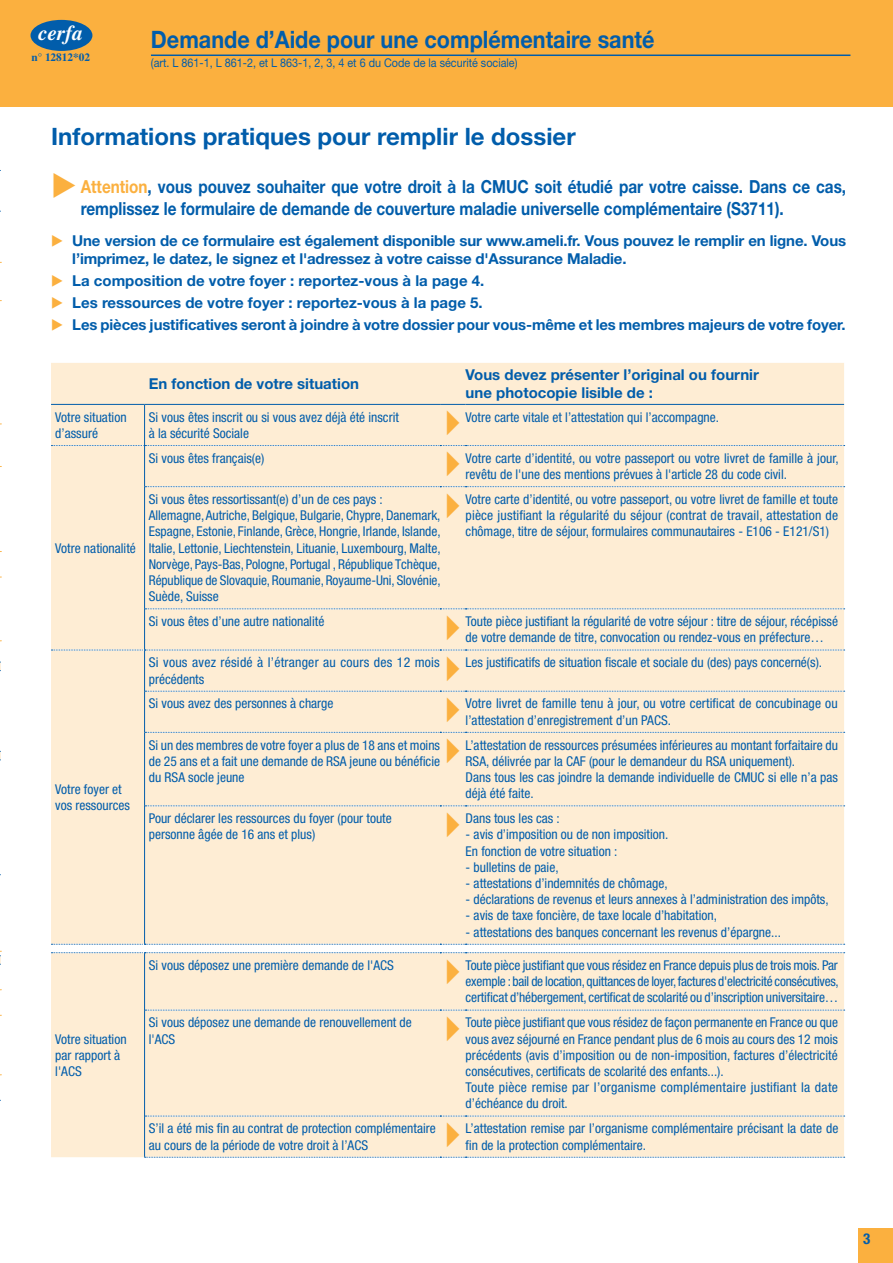
<style>
.page{position:relative;width:893px;height:1263px;background:#fff}
.page>*{position:absolute;margin:0;border:0;box-sizing:border-box;transform-origin:0 0}
.t1{font:700 24px "Helvetica Neue LT Std";color:#015dab}
.t2{font:700 24px "Helvetica Neue LT Std";color:#015dab;scale:.9 1}
.t3{font:italic 700 21px "Times LT Std";color:#fff}
.t4{font:700 18px/21.6px "Helvetica Neue LT Std";color:#015dab;scale:.85 1}
.t5{font:700 15px/18px "Helvetica Neue LT Std";letter-spacing:-.005em;color:#015dab}
.t6{font:700 condensed 15px "Helvetica Neue LT Std";color:#015dab}
.t7{font:condensed 13.5px/16.2px "Helvetica Neue LT Std";color:#015dab}
.t8{font:12px "Helvetica Neue LT Std";color:#015dab;scale:.9 1}
.t9{font:700 11.25px "Times LT Std";color:#015dab}
.s1{color:#fbb03f}
</style>
<div class="page">
<div style="left:859px;top:1229px;width:34px;height:34px;background:#fbb03f"></div>
<div style="left:51px;top:363px;width:793px;height:794px;background:#feedd4"></div>
<svg style="left:51px;top:445px;width:794px;height:1px"></svg>
<svg style="left:145px;top:486px;width:700px;height:1px"></svg>
<svg style="left:145px;top:608px;width:700px;height:1px"></svg>
<svg style="left:145px;top:691px;width:700px;height:1px"></svg>
<svg style="left:145px;top:732px;width:700px;height:1px"></svg>
<svg style="left:51px;top:944px;width:794px;height:1px"></svg>
<svg style="left:51px;top:952px;width:794px;height:1px"></svg>
<svg style="left:145px;top:1116px;width:700px;height:1px"></svg>
<svg style="left:145px;top:1157px;width:700px;height:1px"></svg>
<svg style="left:145px;top:805px;width:700px;height:1px"></svg>
<svg style="left:145px;top:1010px;width:700px;height:1px"></svg>
<hr style="left:144px;top:405px;width:1px;height:40px;background:#015dab">
<hr style="left:144px;top:445px;width:1px;height:42px;background:#015dab">
<hr style="left:144px;top:487px;width:1px;height:122px;background:#015dab">
<hr style="left:144px;top:609px;width:1px;height:41px;background:#015dab">
<hr style="left:144px;top:650px;width:1px;height:41px;background:#015dab">
<hr style="left:144px;top:953px;width:1px;height:57px;background:#015dab">
<hr style="left:144px;top:1010px;width:1px;height:106px;background:#015dab">
<hr style="left:144px;top:1116px;width:1px;height:41px;background:#015dab">
<hr style="left:51px;top:404px;width:94px;height:1px;background:#015dab">
<hr style="left:145px;top:404px;width:295px;height:1px;background:#015dab">
<svg style="left:440px;top:404px;width:26px;height:1px"></svg>
<hr style="left:466px;top:404px;width:378px;height:1px;background:#015dab">
<hr style="left:144px;top:691px;width:1px;height:41px;background:#015dab">
<hr style="left:144px;top:732px;width:1px;height:74px;background:#015dab">
<hr style="left:144px;top:806px;width:1px;height:138px;background:#015dab">
<svg style="left:51px;top:650px;width:794px;height:1px"></svg>
<svg style="left:0;top:662px;width:1px;height:303px"></svg>
<div style="left:0;top:0;width:893px;height:106px;background:#fbb03f"></div>
<hr style="left:151px;top:55px;width:699px;height:1px;background:#015dab">
<div style="left:31px;top:20px;width:61px;height:31px;background:#015dab;border-radius:50%"></div>
<h2 class="t3" style="left:39px;top:20px;width:46px">cerfa</h2>
<p class="t9" style="left:31px;top:51px;width:60px">n° 12812*02</p>
<h1 class="t2" style="left:151px;top:25px;width:561px">Demande d’Aide pour une complémentaire santé</h1>
<p class="t8" style="left:151px;top:55px;width:409px">(art. L 861-1, L 861-2, et L 863-1, 2, 3, 4 et 6 du Code de la sécurité sociale)</p>
<h1 class="t1" style="left:51px;top:121px;width:526px">Informations pratiques pour remplir le dossier</h1>
<h3 class="t4" style="left:81px;top:176px;width:902px;text-indent:-30px"><span class="s1">◆ Attention</span>, vous pouvez souhaiter que votre droit à la CMUC soit étudié par votre caisse. Dans ce cas, remplissez le formulaire de demande de couverture maladie universelle complémentaire (S3711).</h3>
<p class="t5" style="left:72px;top:231px;width:775px;text-indent:-21px"><span class="s1">▶</span> Une version de ce formulaire est également disponible sur www.ameli.fr. Vous pouvez le remplir en ligne. Vous l’imprimez, le datez, le signez et l'adressez à votre caisse d'Assurance Maladie.</p>
<p class="t5" style="left:51px;top:269px;width:796px;line-height:22.2px"><span class="s1">▶</span> La composition de votre foyer : reportez-vous à la page 4.<br><span class="s1">▶</span> Les ressources de votre foyer : reportez-vous à la page 5.<br><span class="s1">▶</span> Les pièces justificatives seront à joindre à votre dossier pour vous-même et les membres majeurs de votre foyer.</p>
<p class="t5" style="left:149px;top:374px;width:212px">En fonction de votre situation</p>
<p class="t5" style="left:466px;top:365px;width:295px">Vous devez présenter l’original ou fournir une photocopie lisible de :</p>
<p class="t7" style="left:55px;top:409px;width:73px">Votre situation d’assuré</p>
<p class="t7" style="left:149px;top:409px;width:252px">Si vous êtes inscrit ou si vous avez déjà été inscrit à la sécurité Sociale</p>
<p class="t7" style="left:446px;top:409px;width:275px"><span class="s1">▸</span> Votre carte vitale et l’attestation qui l’accompagne.</p>
<p class="t7" style="left:55px;top:540px;width:82px">Votre nationalité</p>
<p class="t7" style="left:55px;top:781px;width:76px">Votre foyer et vos ressources</p>
<p class="t7" style="left:55px;top:1031px;width:73px">Votre situation par rapport à l'ACS</p>
<p class="t7" style="left:149px;top:450px;width:117px">Si vous êtes français(e)</p>
<p class="t7" style="left:466px;top:450px;width:375px;text-indent:-20px"><span class="s1">▸</span> Votre carte d’identité, ou votre passeport ou votre livret de famille à jour, revêtu de l'une des mentions prévues à l'article 28 du code civil.</p>
<p class="t7" style="left:149px;top:491px;width:293px">Si vous êtes ressortissant(e) d’un de ces pays :<br>Allemagne, Autriche, Belgique, Bulgarie, Chypre, Danemark, Espagne, Estonie, Finlande, Grèce, Hongrie, Irlande, Islande, Italie, Lettonie, Liechtenstein, Lituanie, Luxembourg, Malte, Norvège, Pays-Bas, Pologne, Portugal , République Tchèque, République de Slovaquie, Roumanie, Royaume-Uni, Slovénie, Suède, Suisse</p>
<p class="t7" style="left:466px;top:491px;width:374px;text-align:justify;text-indent:-20px"><span class="s1">▸</span> Votre carte d’identité, ou votre passeport, ou votre livret de famille et toute pièce justifiant la régularité du séjour (contrat de travail, attestation de chômage, titre de séjour, formulaires communautaires - E106 - E121/S1)</p>
<p class="t7" style="left:149px;top:613px;width:177px">Si vous êtes d’une autre nationalité</p>
<p class="t7" style="left:446px;top:613px;width:394px;text-align:center"><span class="s1">▸</span> Toute pièce justifiant la régularité de votre séjour : titre de séjour, récépissé de votre demande de titre, convocation ou rendez-vous en préfecture…</p>
<p class="t7" style="left:149px;top:654px;width:675px">Si vous avez résidé à l’étranger au cours des 12 mois <span class="s1">▸</span> Les justificatifs de situation fiscale et sociale du (des) pays concerné(s). précédents</p>
<p class="t7" style="left:149px;top:695px;width:186px">Si vous avez des personnes à charge</p>
<p class="t7" style="left:466px;top:695px;width:374px;text-indent:-20px"><span class="s1">▸</span> Votre livret de famille tenu à jour, ou votre certificat de concubinage ou l’attestation d’enregistrement d’un PACS.</p>
<p class="t7" style="left:149px;top:737px;width:691px">Si un des membres de votre foyer a plus de 18 ans et moins <span class="s1">▸</span> L’attestation de ressources présumées inférieures au montant forfaitaire du de 25 ans et a fait une demande de RSA jeune ou bénéficie<br>du RSA socle jeune</p>
<p class="t7" style="left:466px;top:753px;width:374px">RSA, délivrée par la CAF (pour le demandeur du RSA uniquement).<br>Dans tous les cas joindre la demande individuelle de CMUC si elle n’a pas déjà été faite.</p>
<p class="t7" style="left:149px;top:810px;width:244px">Pour déclarer les ressources du foyer (pour toute personne âgée de 16 ans et plus)</p>
<p class="t7" style="left:446px;top:810px;width:116px"><span class="s1">▸</span> Dans tous les cas :</p>
<p class="t7" style="left:466px;top:826px;width:204px">- avis d’imposition ou de non imposition.<br>En fonction de votre situation :</p>
<p class="t7" style="left:466px;top:859px;width:94px">- bulletins de paie,</p>
<p class="t7" style="left:466px;top:875px;width:204px">- attestations d’indemnités de chômage,</p>
<p class="t7" style="left:466px;top:891px;width:364px">- déclarations de revenus et leurs annexes à l’administration des impôts,</p>
<p class="t7" style="left:466px;top:907px;width:253px">- avis de taxe foncière, de taxe locale d’habitation,</p>
<p class="t7" style="left:466px;top:924px;width:317px">- attestations des banques concernant les revenus d’épargne...</p>
<p class="t7" style="left:149px;top:957px;width:247px">Si vous déposez une première demande de l'ACS</p>
<p class="t7" style="left:466px;top:957px;width:375px;text-align:justify;text-indent:-20px"><span class="s1">▸</span> Toute pièce justifiant que vous résidez en France depuis plus de trois mois. Par exemple : bail de location, quittances de loyer, factures d'electricité consécutives, certificat d’hébergement, certificat de scolarité ou d’inscription universitaire…</p>
<p class="t7" style="left:149px;top:1014px;width:265px">Si vous déposez une demande de renouvellement de l'ACS</p>
<p class="t7" style="left:466px;top:1014px;width:374px;text-indent:-20px"><span class="s1">▸</span> Toute pièce justifiant que vous résidez de façon permanente en France ou que vous avez séjourné en France pendant plus de 6 mois au cours des 12 mois précédents (avis d’imposition ou de non-imposition, factures d’électricité consécutives, certificats de scolarité des enfants...).<br>Toute pièce remise par l’organisme complémentaire justifiant la date d’échéance du droit.</p>
<p class="t7" style="left:149px;top:1120px;width:288px">S’il a été mis fin au contrat de protection complémentaire au cours de la période de votre droit à l’ACS</p>
<p class="t7" style="left:466px;top:1120px;width:374px;text-indent:-20px"><span class="s1">▸</span> L’attestation remise par l’organisme complémentaire précisant la date de fin de la protection complémentaire.</p>
<p class="t6" style="left:863px;top:1229px;width:9px">3</p>
</div>
